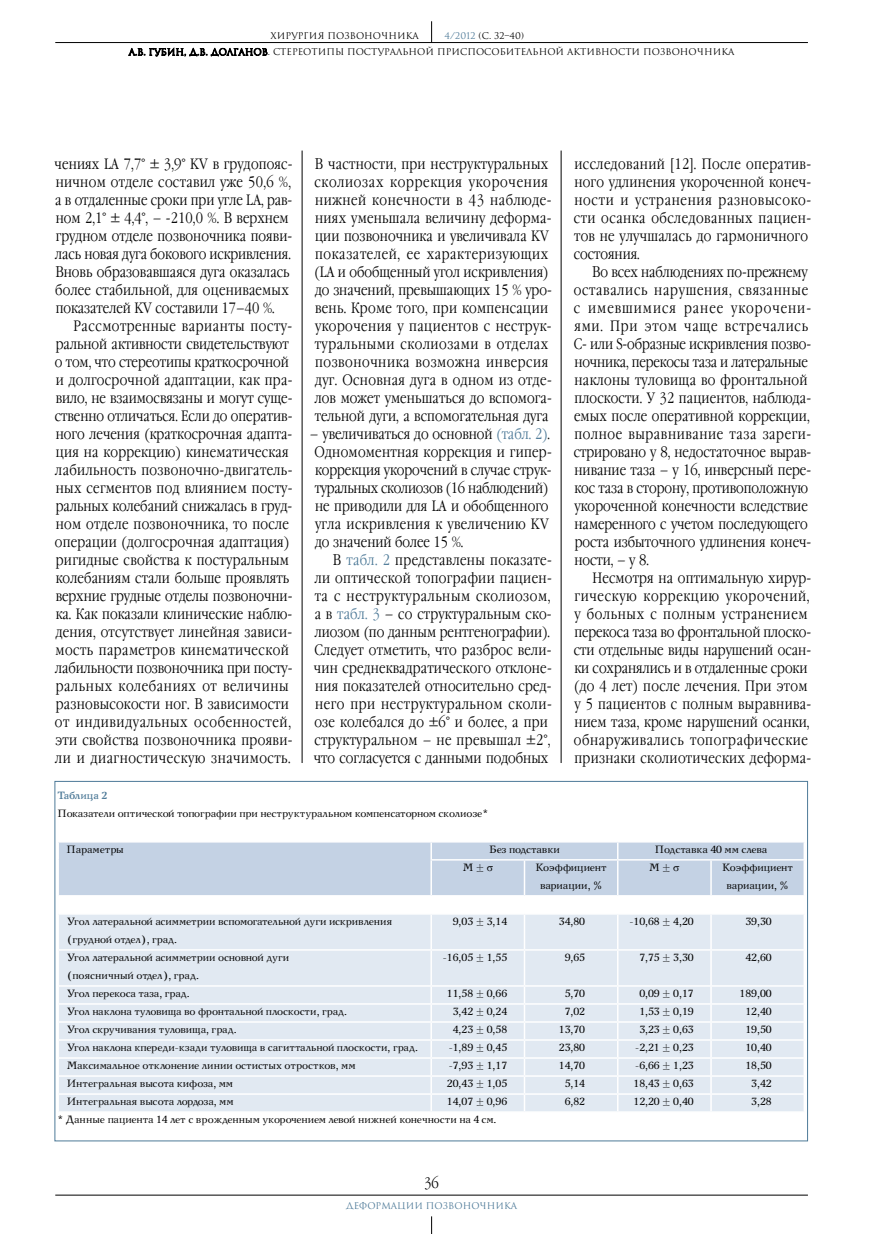
<style>
.page{position:relative;width:893px;height:1234px;background:#fff}
.page>*{position:absolute;margin:0;border:0;box-sizing:border-box;transform-origin:0 0}
.t1{font:300 15px/18px "Garamond Narrow C";letter-spacing:.015em;color:#000}
.t2{font:10.5px/18px "New Journal C";color:#000;text-align:center}
.t3{font:10.5px/18px "New Journal C";letter-spacing:-.02em;color:#000}
.t4{font:10.5px/18px "New Journal C";letter-spacing:-.03em;color:#000}
.t5{font:10.5px "New Journal C";letter-spacing:-.025em;color:#000}
.t6{font:700 10.5px "New Journal C";letter-spacing:-.015em;color:#4e7a98}
.t7{font:9px/15.9px "Romul";color:#000}
.t8{font:9px "Romul";color:#4e7a98}
.s1{color:#4e7a98}
</style>
<div class="page">
<hr style="left:55px;top:1194px;width:753px;height:1px;background:#000">
<svg style="left:431px;top:1216px;width:1px;height:17px"></svg>
<hr style="left:55px;top:42px;width:753px;height:1px;background:#000">
<svg style="left:431px;top:21px;width:1px;height:21px"></svg>
<svg style="left:128px;top:48px;width:139px;height:9px"></svg>
<hr style="left:302px;top:150px;width:1px;height:612px;background:#000">
<hr style="left:561px;top:150px;width:1px;height:612px;background:#000">
<svg style="left:54px;top:780px;width:754px;height:361px"></svg>
<svg style="left:57px;top:841px;width:748px;height:72px"></svg>
<p class="t7" style="left:444px;top:28px;width:81px"><span class="s1">4/2012</span> (С. 32–40)</p>
<p class="t7" style="left:129px;top:28px;width:607px;text-indent:142px">ХИРУРГИЯ ПОЗВОНОЧНИКА<br>А.В. Губин, Д.В. Долганов. Стереотипы постуральной приспособительной активности позвоночника</p>
<p class="t1" style="left:54px;top:155px;width:240px">чениях LA 7,7° ± 3,9° KV в грудопояс&shy;ничном отделе составил уже 50,6 %, а в отдаленные сроки при угле LA, рав&shy;ном 2,1° ± 4,4°, – -210,0 %. В верхнем грудном отделе позвоночника появи&shy;лась новая дуга бокового искривления.<br>Вновь образовавшаяся дуга оказалась более стабильной, для оцениваемых показателей KV составили 17–40 %.</p>
<p class="t1" style="left:55px;top:317px;width:239px;text-indent:19px">Рассмотренные варианты посту&shy;ральной активности свидетельствуют о том, что стереотипы краткосрочной и долгосрочной адаптации, как пра&shy;вило, не взаимосвязаны и могут суще&shy;ственно отличаться. Если до оператив&shy;ного лечения (краткосрочная адапта&shy;ция на коррекцию) кинематическая лабильность позвоночно-двигатель&shy;ных сегментов под влиянием посту&shy;ральных колебаний снижалась в груд&shy;ном отделе позвоночника, то после операции (долгосрочная адаптация) ригидные свойства к постуральным колебаниям стали больше проявлять верхние грудные отделы позвоночни&shy;ка. Как показали клинические наблю&shy;дения, отсутствует линейная зависи&shy;мость параметров кинематической лабильности позвоночника при посту&shy;ральных колебаниях от величины разновысокости ног. В зависимости от индивидуальных особенностей, эти свойства позвоночника прояви&shy;ли и диагностическую значимость.</p>
<p class="t1" style="left:314px;top:155px;width:239px">В частности, при неструктуральных сколиозах коррекция укорочения нижней конечности в 43 наблюде&shy;ниях уменьшала величину деформа&shy;ции позвоночника и увеличивала KV показателей, ее характеризующих (LA и обобщенный угол искривления) до значений, превышающих 15 % уро&shy;вень. Кроме того, при компенсации укорочения у пациентов с неструк&shy;туральными сколиозами в отделах позвоночника возможна инверсия дуг. Основная дуга в одном из отде&shy;лов может уменьшаться до вспомога&shy;тельной дуги, а вспомогательная дуга</p>
<p class="t1" style="left:310px;top:425px;width:243px">– увеличиваться до основной <span class="s1">(табл. 2)</span>.<br>Одномоментная коррекция и гипер&shy;коррекция укорочений в случае струк&shy;туральных сколиозов (16 наблюдений) не приводили для LA и обобщенного угла искривления к увеличению KV до значений более 15 %.</p>
<p class="t1" style="left:314px;top:551px;width:239px;text-indent:19px">В <span class="s1">табл. 2</span> представлены показате&shy;ли оптической топографии пациен&shy;та с неструктуральным сколиозом, а в <span class="s1">табл. 3</span> – со структуральным ско&shy;лиозом (по данным рентгенографии).<br>Следует отметить, что разброс вели&shy;чин среднеквадратического отклоне&shy;ния показателей относительно сред&shy;него при неструктуральном сколи&shy;озе колебался до ±6° и более, а при структуральном – не превышал ±2°, что согласуется с данными подобных</p>
<p class="t1" style="left:574px;top:155px;width:239px">исследований [12]. После оператив&shy;ного удлинения укороченной конеч&shy;ности и устранения разновысоко&shy;сти осанка обследованных пациен&shy;тов не улучшалась до гармоничного состояния.</p>
<p class="t1" style="left:574px;top:263px;width:239px;text-indent:18px">Во всех наблюдениях по-прежнему оставались нарушения, связанные с имевшимися ранее укорочени&shy;ями. При этом чаще встречались С- или S-образные искривления позво&shy;ночника, перекосы таза и латеральные наклоны туловища во фронтальной плоскости. У 32 пациентов, наблюда&shy;емых после оперативной коррекции, полное выравнивание таза зареги&shy;стрировано у 8, недостаточное вырав&shy;нивание таза – у 16, инверсный пере&shy;кос таза в сторону, противоположную укороченной конечности вследствие намеренного с учетом последующего роста избыточного удлинения конеч&shy;ности, – у 8.</p>
<p class="t1" style="left:574px;top:569px;width:239px;text-indent:19px">Несмотря на оптимальную хирур&shy;гическую коррекцию укорочений, у больных с полным устранением перекоса таза во фронтальной плоско&shy;сти отдельные виды нарушений осан&shy;ки сохранялись и в отдаленные сроки (до 4 лет) после лечения. При этом у 5 пациентов с полным выравнива&shy;нием таза, кроме нарушений осанки, обнаруживались топографические признаки сколиотических деформа-</p>
<p class="t6" style="left:57px;top:788px;width:51px">Таблица 2</p>
<p class="t5" style="left:57px;top:807px;width:432px">Показатели оптической топографии при неструктуральном компенсаторном сколиозе*</p>
<p class="t2" style="left:67px;top:840px;width:59px">Параметры</p>
<p class="t2" style="left:489px;top:840px;width:72px">Без подставки</p>
<p class="t2" style="left:655px;top:840px;width:114px">Подставка 40 мм слева</p>
<p class="t2" style="left:463px;top:858px;width:23px">M ±</p>
<p class="t2" style="left:536px;top:858px;width:73px">Коэффициент вариации, %</p>
<p class="t2" style="left:649px;top:858px;width:23px">M ±</p>
<p class="t2" style="left:722px;top:858px;width:73px">Коэффициент вариации, %</p>
<p class="t4" style="left:67px;top:912px;width:327px">Угол латеральной асимметрии вспомогательной дуги искривления (грудной отдел), град.</p>
<p class="t2" style="left:453px;top:912px;width:56px">9,03 ± 3,14</p>
<p class="t2" style="left:559px;top:912px;width:28px">34,80</p>
<p class="t2" style="left:629px;top:912px;width:66px">-10,68 ± 4,20</p>
<p class="t2" style="left:745px;top:912px;width:28px">39,30</p>
<p class="t3" style="left:67px;top:948px;width:224px">Угол латеральной асимметрии основной дуги (поясничный отдел), град.</p>
<p class="t2" style="left:443px;top:948px;width:66px">-16,05 ± 1,55</p>
<p class="t2" style="left:565px;top:948px;width:22px">9,65</p>
<p class="t2" style="left:639px;top:948px;width:56px">7,75 ± 3,30</p>
<p class="t2" style="left:745px;top:948px;width:28px">42,60</p>
<p class="t4" style="left:67px;top:984px;width:125px">Угол перекоса таза, град.</p>
<p class="t2" style="left:447px;top:984px;width:62px">11,58 ± 0,66</p>
<p class="t2" style="left:565px;top:984px;width:22px">5,70</p>
<p class="t2" style="left:639px;top:984px;width:56px">0,09 ± 0,17</p>
<p class="t2" style="left:739px;top:984px;width:34px">189,00</p>
<p class="t3" style="left:67px;top:1002px;width:282px">Угол наклона туловища во фронтальной плоскости, град.</p>
<p class="t2" style="left:453px;top:1002px;width:56px">3,42 ± 0,24</p>
<p class="t2" style="left:565px;top:1002px;width:22px">7,02</p>
<p class="t2" style="left:639px;top:1002px;width:56px">1,53 ± 0,19</p>
<p class="t2" style="left:745px;top:1002px;width:28px">12,40</p>
<p class="t2" style="left:67px;top:1020px;width:172px">Угол скручивания туловища, град.</p>
<p class="t2" style="left:453px;top:1020px;width:56px">4,23 ± 0,58</p>
<p class="t2" style="left:559px;top:1020px;width:28px">13,70</p>
<p class="t2" style="left:639px;top:1020px;width:56px">3,23 ± 0,63</p>
<p class="t2" style="left:745px;top:1020px;width:28px">19,50</p>
<p class="t2" style="left:67px;top:1038px;width:353px">Угол наклона кпереди-кзади туловища в сагиттальной плоскости, град.</p>
<p class="t2" style="left:449px;top:1038px;width:60px">-1,89 ± 0,45</p>
<p class="t2" style="left:559px;top:1038px;width:28px">23,80</p>
<p class="t2" style="left:635px;top:1038px;width:60px">-2,21 ± 0,23</p>
<p class="t2" style="left:745px;top:1038px;width:28px">10,40</p>
<p class="t2" style="left:67px;top:1056px;width:290px">Максимальное отклонение линии остистых отростков, мм</p>
<p class="t2" style="left:449px;top:1056px;width:60px">-7,93 ± 1,17</p>
<p class="t2" style="left:559px;top:1056px;width:28px">14,70</p>
<p class="t2" style="left:635px;top:1056px;width:60px">-6,66 ± 1,23</p>
<p class="t2" style="left:745px;top:1056px;width:28px">18,50</p>
<p class="t2" style="left:67px;top:1074px;width:168px">Интегральная высота кифоза, мм</p>
<p class="t2" style="left:447px;top:1074px;width:62px">20,43 ± 1,05</p>
<p class="t2" style="left:565px;top:1074px;width:22px">5,14</p>
<p class="t2" style="left:633px;top:1074px;width:62px">18,43 ± 0,63</p>
<p class="t2" style="left:751px;top:1074px;width:22px">3,42</p>
<p class="t3" style="left:67px;top:1092px;width:169px">Интегральная высота лордоза, мм</p>
<p class="t2" style="left:447px;top:1092px;width:62px">14,07 ± 0,96</p>
<p class="t2" style="left:565px;top:1092px;width:22px">6,82</p>
<p class="t2" style="left:633px;top:1092px;width:62px">12,20 ± 0,40</p>
<p class="t2" style="left:751px;top:1092px;width:22px">3,28</p>
<p class="t2" style="left:57px;top:1110px;width:441px">* Данные пациента 14 лет с врожденным укорочением левой нижней конечности на 4 см.</p>
<p class="t1" style="left:424px;top:1173px;width:16px">36</p>
<p class="t8" style="left:346px;top:1200px;width:173px">Деформации позвоночника</p>
</div>
